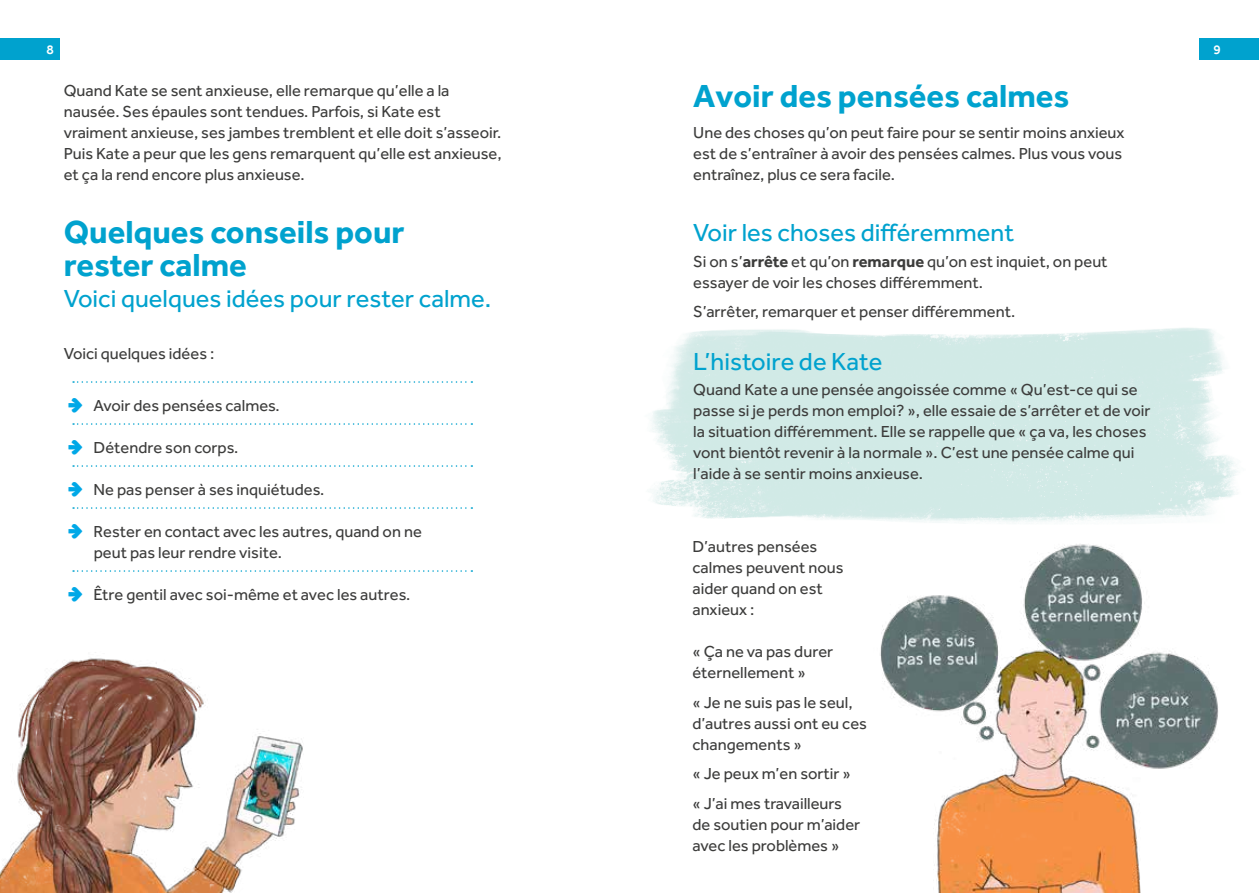
<style>
.page{position:relative;width:1259px;height:893px;background:#fff}
.page>*{position:absolute;margin:0;border:0;box-sizing:border-box;transform-origin:0 0}
.t1{font:700 33px/33px "Effra";color:#00a2ce}
.t2{font:25.5px "Effra";color:#00a2ce}
.t3{font:16.5px/21px "Effra";color:#3c3c3b}
.t4{font:500 13.5px "Effra";color:#fff}
.s1{font-weight:700}
</style>
<div class="page">
<img style="left:651px;top:328px;width:587px;height:192px">
<img style="left:857px;top:485px;width:381px;height:408px">
<svg style="left:73px;top:381px;width:399px;height:2px"></svg>
<svg style="left:73px;top:423px;width:399px;height:2px"></svg>
<svg style="left:73px;top:465px;width:399px;height:2px"></svg>
<svg style="left:73px;top:507px;width:399px;height:2px"></svg>
<img style="left:0;top:658px;width:303px;height:235px">
<svg style="left:73px;top:570px;width:399px;height:2px"></svg>
<div style="left:0;top:38px;width:60px;height:22px;background:#00a2ce"></div>
<div style="left:1199px;top:38px;width:60px;height:22px;background:#00a2ce"></div>
<p class="t4" style="left:46px;top:41px;width:9px">8</p>
<p class="t4" style="left:1213px;top:41px;width:9px">9</p>
<p class="t3" style="left:64px;top:80px;width:439px">Quand Kate se sent anxieuse, elle remarque qu’elle a la nausée. Ses épaules sont tendues. Parfois, si Kate est vraiment anxieuse, ses jambes tremblent et elle doit s’asseoir.<br>Puis Kate a peur que les gens remarquent qu’elle est anxieuse, et ça la rend encore plus anxieuse.</p>
<h1 class="t1" style="left:64px;top:215px;width:342px">Quelques conseils pour rester calme</h1>
<h2 class="t2" style="left:64px;top:284px;width:429px">Voici quelques idées pour rester calme.</h2>
<p class="t3" style="left:64px;top:342px;width:152px">Voici quelques idées :</p>
<p class="t3" style="left:94px;top:395px;width:188px">Avoir des pensées calmes.</p>
<p class="t3" style="left:94px;top:437px;width:146px">Détendre son corps.</p>
<p class="t3" style="left:94px;top:479px;width:232px">Ne pas penser à ses inquiétudes.</p>
<p class="t3" style="left:94px;top:521px;width:330px">Rester en contact avec les autres, quand on ne peut pas leur rendre visite.</p>
<p class="t3" style="left:94px;top:584px;width:318px">Être gentil avec soi-même et avec les autres.</p>
<h1 class="t1" style="left:693px;top:79px;width:378px">Avoir des pensées calmes</h1>
<p class="t3" style="left:693px;top:122px;width:433px">Une des choses qu’on peut faire pour se sentir moins anxieux est de s’entraîner à avoir des pensées calmes. Plus vous vous entraînez, plus ce sera facile.</p>
<h2 class="t2" style="left:693px;top:218px;width:322px">Voir les choses différemment</h2>
<p class="t3" style="left:693px;top:250px;width:416px">Si on s’<span class="s1">arrête</span> et qu’on <span class="s1">remarque</span> qu’on est inquiet, on peut essayer de voir les choses différemment.</p>
<p class="t3" style="left:693px;top:301px;width:323px">S’arrêter, remarquer et penser différemment.</p>
<h2 class="t2" style="left:693px;top:346px;width:191px">L’histoire de Kate</h2>
<p class="t3" style="left:693px;top:379px;width:459px">Quand Kate a une pensée angoissée comme « Qu’est-ce qui se passe si je perds mon emploi? », elle essaie de s’arrêter et de voir la situation différemment. Elle se rappelle que « ça va, les choses vont bientôt revenir à la normale ». C’est une pensée calme qui l’aide à se sentir moins anxieuse.</p>
<p class="t3" style="left:692px;top:536px;width:153px">D’autres pensées calmes peuvent nous aider quand on est anxieux :</p>
<p class="t3" style="left:692px;top:641px;width:142px">« Ça ne va pas durer éternellement »</p>
<p class="t3" style="left:692px;top:691px;width:176px">« Je ne suis pas le seul, d’autres aussi ont eu ces changements »</p>
<p class="t3" style="left:692px;top:759px;width:160px;line-height:29.5px">« Je peux m’en sortir » « J’ai mes travailleurs</p>
<p class="t3" style="left:692px;top:813px;width:169px">de soutien pour m’aider avec les problèmes »</p>
</div>
